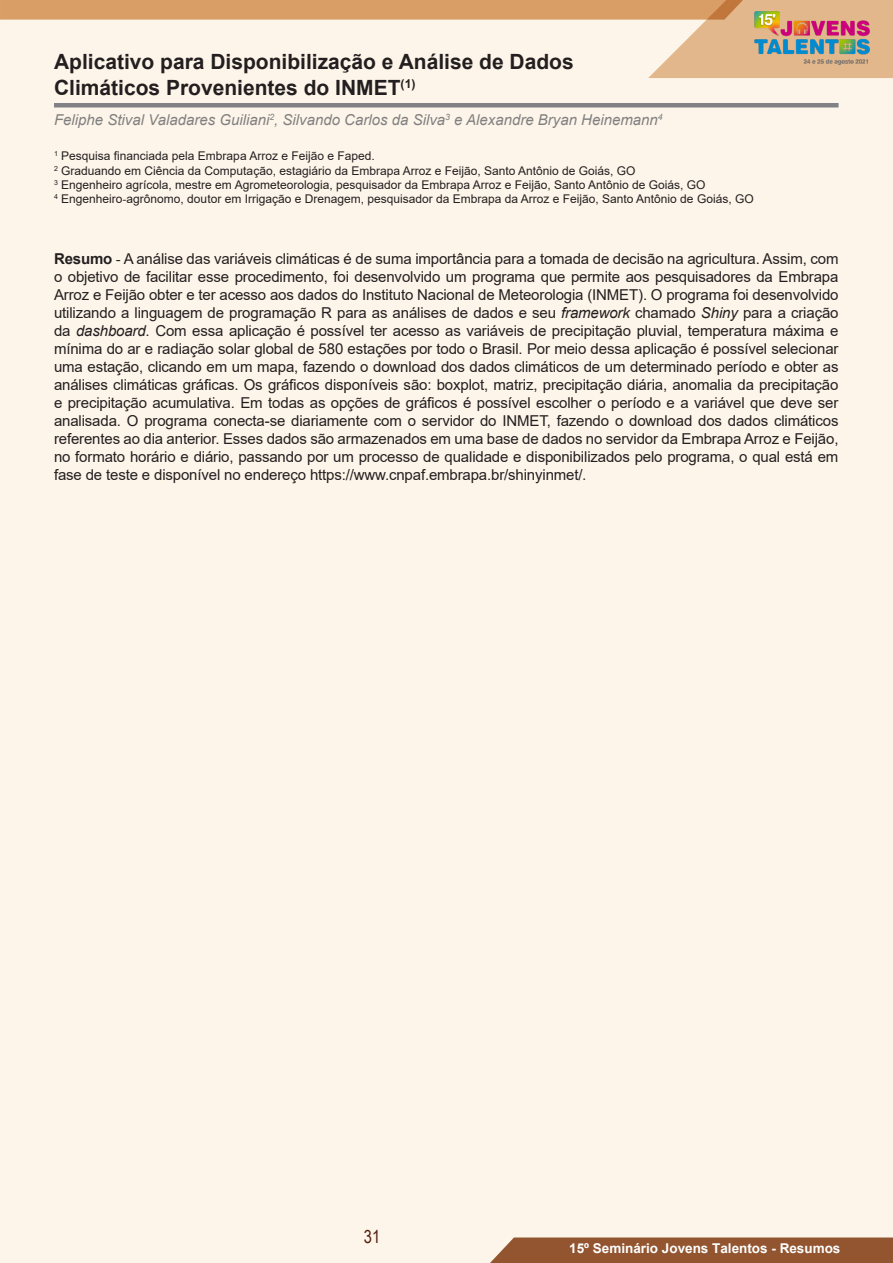
<style>
.page{position:relative;width:893px;height:1263px;background:#fef5ea}
.page>*{position:absolute;margin:0;border:0;box-sizing:border-box;transform-origin:0 0}
.Titulo_01_-_Resumo{font:700 21px/25.2px "Arial";color:#231f20}
.t1{font:18px "Arial Narrow";color:#521d0c}
.Titulo_04_-_Texto_do{font:15px/18px "Arial";letter-spacing:-.01em;color:#231f20;text-align:justify}
.Tituo_02_-_Nome_Auto{font:italic 15px "Arial";color:#808080}
.t2{font:700 13.5px "Arial";color:#fff}
.Titulo_03_-_Graduaçã{font:12px "Arial";color:#231f20}
.s1{font-family:"Times New Roman"}
.s2{font-weight:700}
.s3{font-style:italic}
</style>
<div class="page">
<div style="left:490px;top:1237px;width:403px;height:26px;background:#925530"></div>
<svg style="left:0;top:0;width:893px;height:78px"></svg>
<img style="left:740px;top:0;width:145px;height:78px">
<hr style="left:54px;top:103px;width:784px;height:4px;background:#808285">
<p class="Titulo_01_-_Resumo" style="left:54px;top:50px;width:521px">Aplicativo para Disponibilização e Análise de Dados<br>Climáticos Provenientes do INMET<sup>(1)</sup></p>
<p class="Tituo_02_-_Nome_Auto" style="left:54px;top:110px;width:610px">Feliphe Stival Valadares Guiliani<sup>2</sup>, Silvando Carlos da Silva<sup>3</sup> e Alexandre Bryan Heinemann<sup>4</sup></p>
<p class="Titulo_03_-_Graduaçã" style="left:54px;top:148px;width:322px"><sup>1</sup> Pesquisa financiada pela Embrapa Arroz e Feijão e Faped.</p>
<p class="Titulo_03_-_Graduaçã" style="left:54px;top:162px;width:583px"><sup>2</sup> Graduando em Ciência da Computação, estagiário da Embrapa Arroz e Feijão, Santo Antônio de Goiás, GO</p>
<p class="Titulo_03_-_Graduaçã" style="left:54px;top:176px;width:653px"><sup>3</sup> Engenheiro agrícola, mestre em Agrometeorologia, pesquisador da Embrapa Arroz e Feijão, Santo Antônio de Goiás, GO</p>
<p class="Titulo_03_-_Graduaçã" style="left:54px;top:191px;width:701px"><sup>4</sup> Engenheiro<span class="s1">-</span>agrônomo, doutor em Irrigação e Drenagem, pesquisador da Embrapa da Arroz e Feijão, Santo Antônio de Goiás, GO</p>
<p class="Titulo_04_-_Texto_do" style="left:54px;top:250px;width:786px"><span class="s2">Resumo</span> <span class="s1">-</span> A análise das variáveis climáticas é de suma importância para a tomada de decisão na agricultura. Assim, com o objetivo de facilitar esse procedimento, foi desenvolvido um programa que permite aos pesquisadores da Embrapa Arroz e Feijão obter e ter acesso aos dados do Instituto Nacional de Meteorologia (INMET). O programa foi desenvolvido utilizando a linguagem de programação R para as análises de dados e seu <span class="s3">framework</span> chamado <span class="s3">Shiny</span> para a criação da <span class="s3">dashboard</span>. Com essa aplicação é possível ter acesso as variáveis de precipitação pluvial, temperatura máxima e mínima do ar e radiação solar global de 580 estações por todo o Brasil. Por meio dessa aplicação é possível selecionar uma estação, clicando em um mapa, fazendo o download dos dados climáticos de um determinado período e obter as análises climáticas gráficas. Os gráficos disponíveis são: boxplot, matriz, precipitação diária, anomalia da precipitação e precipitação acumulativa. Em todas as opções de gráficos é possível escolher o período e a variável que deve ser analisada. O programa conecta-se diariamente com o servidor do INMET, fazendo o download dos dados climáticos referentes ao dia anterior. Esses dados são armazenados em uma base de dados no servidor da Embrapa Arroz e Feijão, no formato horário e diário, passando por um processo de qualidade e disponibilizados pelo programa, o qual está em fase de teste e disponível no endereço https://www.cnpaf.embrapa.br/shinyinmet/<span class="s1">.</span></p>
<p class="t1" style="left:364px;top:1223px;width:18px">31</p>
<p class="t2" style="left:569px;top:1239px;width:273px">15º Seminário Jovens Talentos - Resumos</p>
</div>
